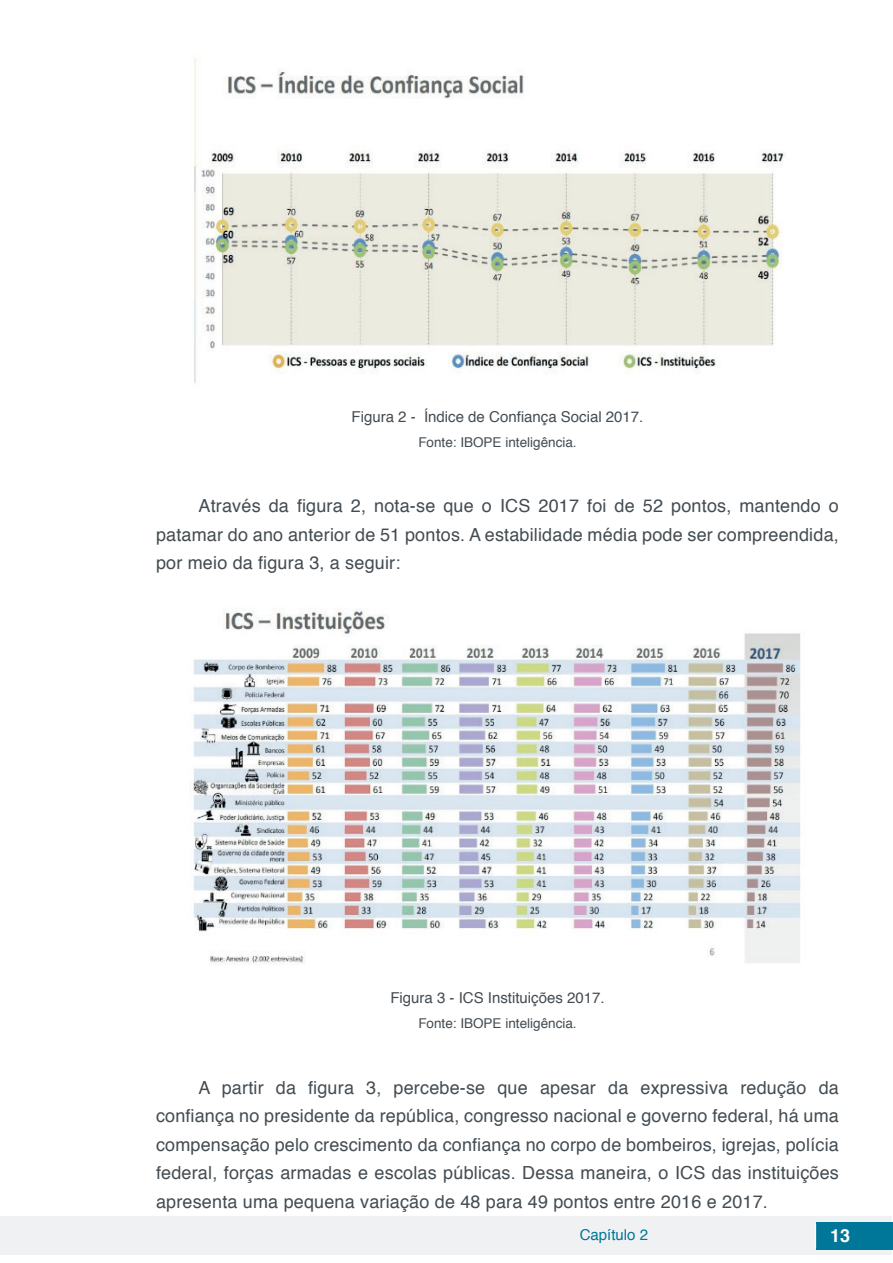
<style>
.page{position:relative;width:893px;height:1263px;background:#fff}
.page>*{position:absolute;margin:0;border:0;box-sizing:border-box;transform-origin:0 0}
.t1{font:18px/28.5px "Helvetica";letter-spacing:.01em;color:#434c52;text-align:justify}
.t2{font:700 18px "Helvetica";color:#fff}
.t3{font:15px "Helvetica";color:#434c52}
.t4{font:15px "Helvetica";color:#007699}
.t5{font:13.5px "Helvetica";color:#434c52}
</style>
<div class="page">
<div style="left:1px;top:1216px;width:891px;height:38px;background:#f0f1f2"></div>
<div style="left:816px;top:1222px;width:77px;height:27px;background:#007699"></div>
<svg style="left:815px;top:1224px;width:1px;height:24px"></svg>
<img style="left:194px;top:57px;width:592px;height:326px">
<img style="left:193px;top:610px;width:608px;height:354px">
<p class="t3" style="left:352px;top:405px;width:293px">Figura 2 - Índice de Confiança Social 2017.</p>
<p class="t5" style="left:418px;top:432px;width:160px">Fonte: IBOPE inteligência.</p>
<p class="t1" style="left:156px;top:492px;width:684px;text-indent:43px">Através da figura 2, nota-se que o ICS 2017 foi de 52 pontos, mantendo o patamar do ano anterior de 51 pontos. A estabilidade média pode ser compreendida, por meio da figura 3, a seguir:</p>
<p class="t3" style="left:390px;top:986px;width:216px">Figura 3 - ICS Instituições 2017.</p>
<p class="t5" style="left:418px;top:1013px;width:160px">Fonte: IBOPE inteligência.</p>
<p class="t1" style="left:156px;top:1073px;width:684px;text-indent:43px">A partir da figura 3, percebe-se que apesar da expressiva redução da confiança no presidente da república, congresso nacional e governo federal, há uma compensação pelo crescimento da confiança no corpo de bombeiros, igrejas, polícia federal, forças armadas e escolas públicas. Dessa maneira, o ICS das instituições apresenta uma pequena variação de 48 para 49 pontos entre 2016 e 2017.</p>
<p class="t4" style="left:580px;top:1223px;width:70px">Capítulo 2</p>
<p class="t2" style="left:830px;top:1221px;width:22px">13</p>
</div>
